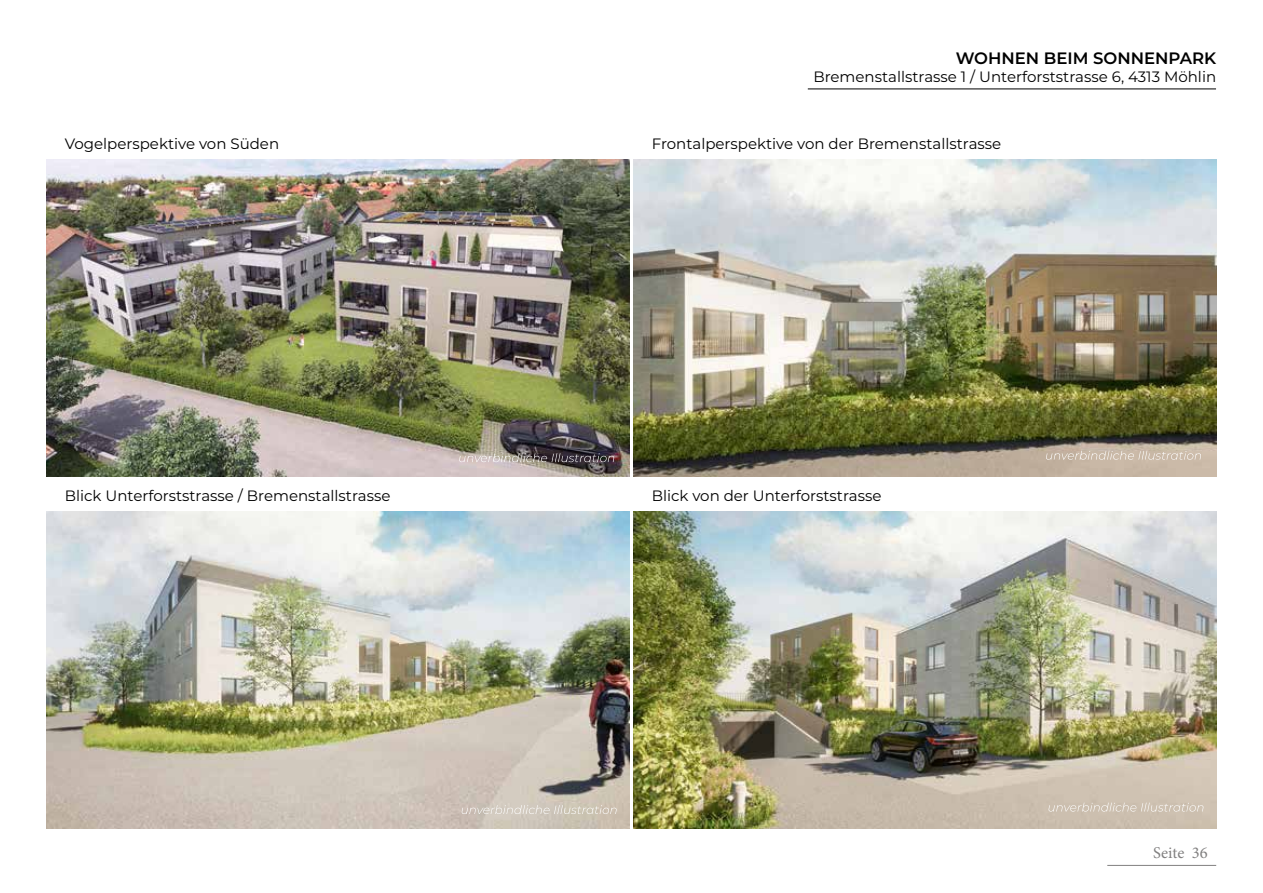
<style>
.page{position:relative;width:1263px;height:893px;background:#fff}
.page>*{position:absolute;margin:0;border:0;box-sizing:border-box;transform-origin:0 0}
.t1{font:600 16.5px "Montserrat";color:#000}
.t2{font:16.5px "Minion Pro";color:#818080}
.t3{font:15px "Montserrat";color:#000}
</style>
<div class="page">
<hr style="left:1107px;top:865px;width:109px;height:1px;background:#818080">
<hr style="left:808px;top:89px;width:408px;height:1px;background:#000">
<img style="left:47px;top:511px;width:582px;height:317px">
<img style="left:634px;top:159px;width:582px;height:317px">
<svg style="left:462px;top:805px;width:155px;height:9px"></svg>
<svg style="left:1046px;top:451px;width:155px;height:9px"></svg>
<img style="left:634px;top:511px;width:582px;height:317px">
<svg style="left:1048px;top:803px;width:155px;height:9px"></svg>
<img style="left:47px;top:159px;width:582px;height:317px">
<svg style="left:459px;top:453px;width:155px;height:9px"></svg>
<p class="t3" style="left:65px;top:133px;width:216px">Vogelperspektive von Süden</p>
<p class="t3" style="left:65px;top:485px;width:327px">Blick Unterforststrasse / Bremenstallstrasse</p>
<p class="t1" style="left:956px;top:47px;width:262px">WOHNEN BEIM SONNENPARK</p>
<p class="t3" style="left:813px;top:67px;width:404px">Bremenstallstrasse 1 / Unterforststrasse 6, 4313 Möhlin</p>
<p class="t3" style="left:652px;top:133px;width:351px">Frontalperspektive von der Bremenstallstrasse</p>
<p class="t3" style="left:652px;top:485px;width:231px">Blick von der Unterforststrasse</p>
<p class="t2" style="left:1153px;top:842px;width:56px">Seite 36</p>
</div>
